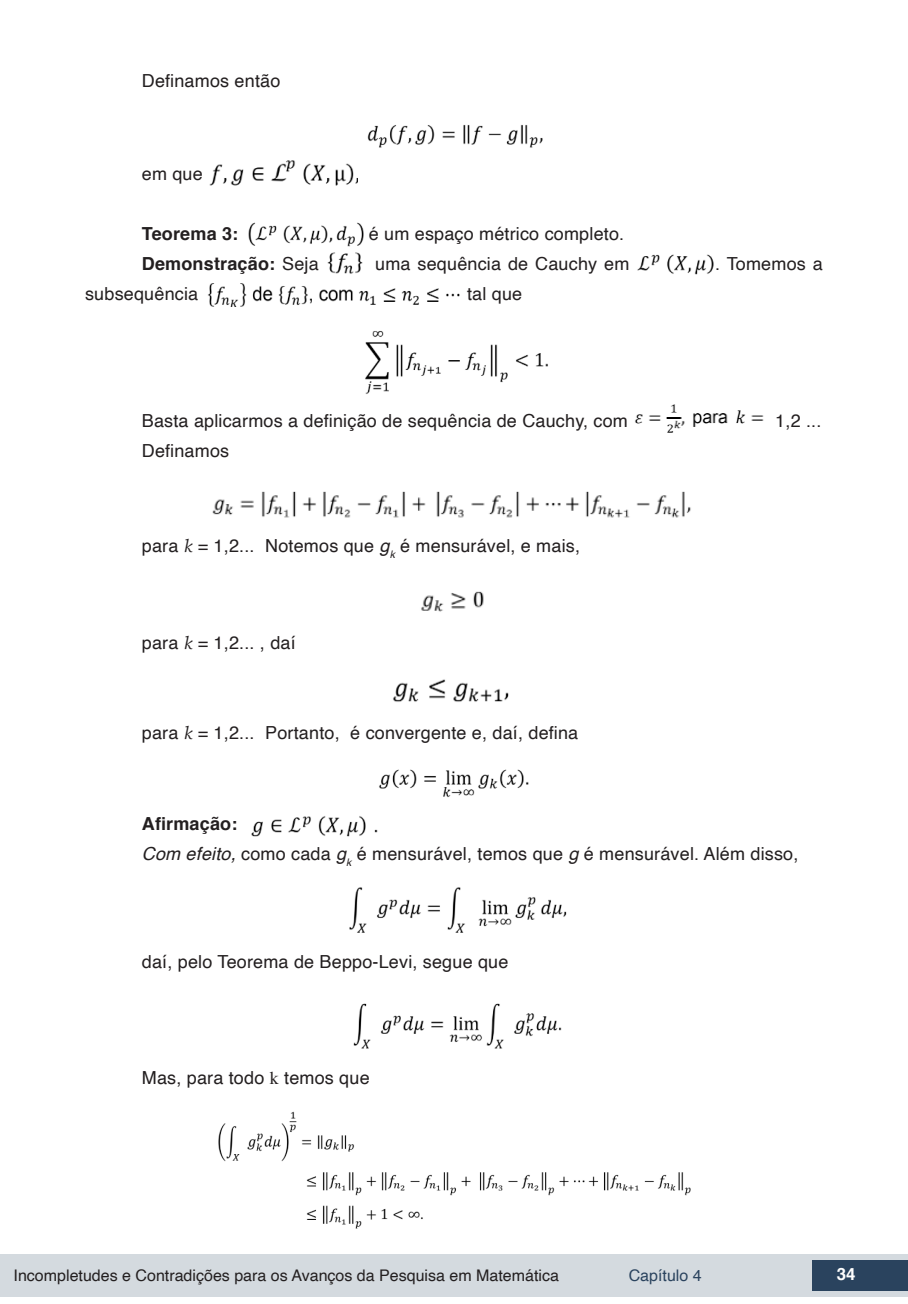
<style>
.page{position:relative;width:908px;height:1304px;background:#fff}
.page>*{position:absolute;margin:0;border:0;box-sizing:border-box;transform-origin:0 0}
.txt{font:18px "Helvetica";letter-spacing:.01em;color:#231f20}
.txt-2{font:700 18px "Helvetica";letter-spacing:.01em;color:#231f20}
.t1{font:700 16.8px "Helvetica";color:#fff}
.t2{font:16px "Helvetica";color:#231f20}
.t3{font:16px "Helvetica";color:#2a435e}
.s1{font-weight:400}
.s2{font-family:"Source Serif Variable";font-style:italic}
.s3{font-style:italic}
.s4{font-family:"Times"}
</style>
<div class="page">
<div style="left:0;top:1254px;width:906px;height:43px;background:#d4dadf"></div>
<div style="left:812px;top:1261px;width:95px;height:30px;background:#2a435e"></div>
<img style="left:367px;top:124px;width:176px;height:24px">
<img style="left:209px;top:160px;width:148px;height:26px">
<img style="left:248px;top:222px;width:115px;height:25px">
<img style="left:327px;top:252px;width:36px;height:22px">
<img style="left:637px;top:254px;width:77px;height:21px">
<img style="left:208px;top:283px;width:252px;height:23px">
<img style="left:365px;top:331px;width:183px;height:63px">
<img style="left:635px;top:404px;width:129px;height:29px">
<img style="left:212px;top:491px;width:479px;height:27px">
<img style="left:421px;top:591px;width:63px;height:21px">
<img style="left:393px;top:679px;width:116px;height:23px">
<img style="left:379px;top:769px;width:150px;height:28px">
<img style="left:251px;top:816px;width:127px;height:21px">
<img style="left:349px;top:887px;width:218px;height:46px">
<img style="left:353px;top:1003px;width:209px;height:46px">
<img style="left:218px;top:1111px;width:473px;height:118px">
<p class="txt" style="left:142px;top:67px;width:140px">Definamos então</p>
<p class="txt" style="left:142px;top:160px;width:62px">em que</p>
<p class="txt-2" style="left:142px;top:219px;width:98px">Teorema 3:</p>
<p class="txt" style="left:369px;top:220px;width:257px">é um espaço métrico completo.</p>
<p class="txt-2" style="left:142px;top:249px;width:178px">Demonstração: <span class="s1">Seja</span></p>
<p class="txt" style="left:375px;top:250px;width:255px">uma sequência de Cauchy em</p>
<p class="txt" style="left:714px;top:250px;width:109px">. Tomemos a</p>
<p class="txt" style="left:85px;top:280px;width:115px">subsequência</p>
<p class="txt" style="left:467px;top:280px;width:57px">tal que</p>
<p class="txt" style="left:142px;top:406px;width:487px">Basta aplicarmos a definição de sequência de Cauchy, com</p>
<p class="txt" style="left:775px;top:406px;width:48px">1,2 ...</p>
<p class="txt" style="left:142px;top:436px;width:89px">Definamos</p>
<p class="txt" style="left:142px;top:532px;width:439px">para <span class="s2">k</span> = 1,2... Notemos que <span class="s3">g</span><sub>k</sub> é mensurável, e mais,</p>
<p class="txt" style="left:142px;top:629px;width:155px">para <span class="s2">k</span> = 1,2... , daí</p>
<p class="txt" style="left:142px;top:719px;width:438px">para <span class="s2">k</span> = 1,2... Portanto, é convergente e, daí, defina</p>
<p class="txt-2" style="left:142px;top:809px;width:97px">Afirmação:</p>
<p class="txt" style="left:142px;top:840px;width:657px"><span class="s3">Com efeito,</span> como cada <span class="s3">g</span><sub>k</sub> é mensurável, temos que <span class="s3">g</span> é mensurável. Além disso,</p>
<p class="txt" style="left:142px;top:948px;width:368px">daí, pelo Teorema de Beppo-Levi, segue que</p>
<p class="txt" style="left:142px;top:1064px;width:229px">Mas, para todo <span class="s4">k</span> temos que</p>
<p class="t2" style="left:14px;top:1263px;width:546px">Incompletudes e Contradições para os Avanços da Pesquisa em Matemática</p>
<p class="t3" style="left:628px;top:1263px;width:74px">Capítulo 4</p>
<p class="t1" style="left:836px;top:1261px;width:20px">34</p>
</div>
